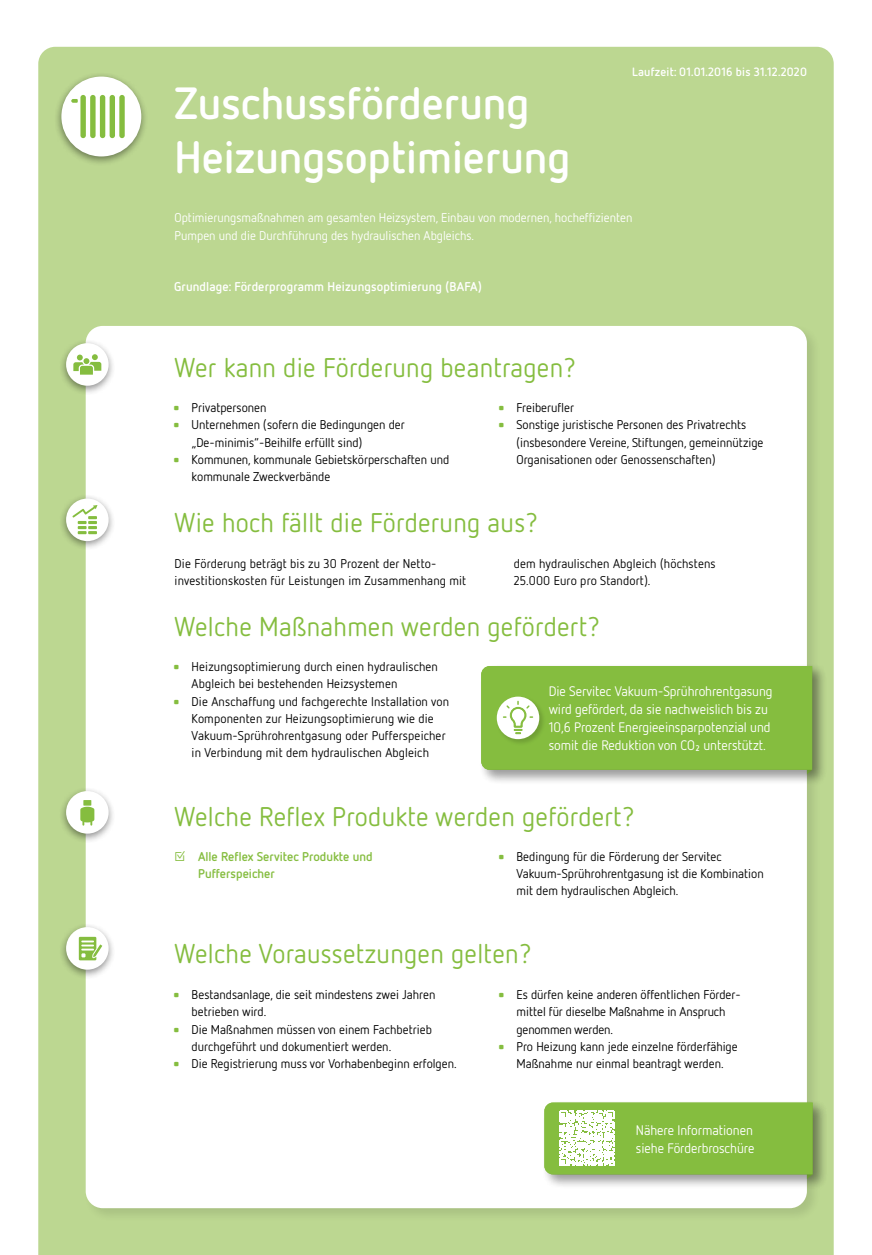
<style>
.page{position:relative;width:872px;height:1255px;background:#fff}
.page>*{position:absolute;margin:0;border:0;box-sizing:border-box;transform-origin:0 0}
.t1{font:700 45px/54px "Netto OT";color:#fff}
.t2{font:27px "Netto OT";letter-spacing:.01em;color:#85bd3f}
.t3{font:13.8px/18px "Netto OT";letter-spacing:-.005em;color:#fff}
.t4{font:12.75px/17.2px "Netto OT";color:#000}
.t5{font:12.75px/17.2px "Netto OT";color:#fff}
.t6{font:700 12.75px "Netto OT";letter-spacing:.01em;color:#fff}
.t7{font:700 12.75px/17.2px "Netto OT";color:#85bd3f}
.t8{font:700 12px "Netto OT";letter-spacing:.015em;color:#fff}
.t9{font:700 3px "Netto Icons OT";color:#85bd3f}
.s1{font-family:"Netto Pro";font-weight:400}
</style>
<div class="page">
<div style="left:38px;top:47px;width:795px;height:1207px;background:#bcd791"></div>
<div style="left:83px;top:324px;width:738px;height:898px;background:#000;opacity:.1"></div>
<div style="left:86px;top:326px;width:721px;height:882px;background:#fff;border-radius:17px"></div>
<div style="left:478px;top:663px;width:349px;height:125px;background:#fff"></div>
<div style="left:59px;top:922px;width:57px;height:57px;background:#000;opacity:.45"></div>
<div style="left:68px;top:928px;width:39px;height:40px;background:#fff;border-radius:50%"></div>
<svg style="left:79px;top:936px;width:23px;height:24px"></svg>
<div style="left:66px;top:927px;width:43px;height:42px;border:3px solid #fff;border-radius:50%"></div>
<div style="left:59px;top:786px;width:57px;height:57px;background:#000;opacity:.45"></div>
<div style="left:68px;top:792px;width:39px;height:40px;background:#fff;border-radius:50%"></div>
<svg style="left:80px;top:806px;width:14px;height:19px"></svg>
<div style="left:83px;top:800px;width:8px;height:5px;background:#85bd3f"></div>
<div style="left:66px;top:791px;width:43px;height:42px;border:3px solid #fff;border-radius:50%"></div>
<div style="left:59px;top:494px;width:57px;height:57px;background:#000;opacity:.45"></div>
<div style="left:68px;top:500px;width:39px;height:39px;background:#fff;border-radius:50%"></div>
<svg style="left:72px;top:505px;width:25px;height:29px"></svg>
<div style="left:66px;top:498px;width:43px;height:43px;border:3px solid #fff;border-radius:50%"></div>
<div style="left:59px;top:338px;width:57px;height:58px;background:#000;opacity:.45"></div>
<div style="left:68px;top:345px;width:39px;height:39px;background:#fff;border-radius:50%"></div>
<svg style="left:73px;top:354px;width:28px;height:20px"></svg>
<div style="left:66px;top:343px;width:43px;height:43px;border:3px solid #fff;border-radius:50%"></div>
<div style="left:54px;top:72px;width:95px;height:94px;background:#000;opacity:.45"></div>
<div style="left:63px;top:78px;width:77px;height:77px;background:#fff;border-radius:50%"></div>
<div style="left:90px;top:95px;width:6px;height:43px;background:#85bd3f;border-radius:3px"></div>
<div style="left:80px;top:95px;width:6px;height:43px;background:#85bd3f;border-radius:3px"></div>
<div style="left:100px;top:95px;width:5px;height:43px;background:#85bd3f;border-radius:3px"></div>
<div style="left:110px;top:95px;width:5px;height:43px;background:#85bd3f;border-radius:3px"></div>
<div style="left:119px;top:95px;width:6px;height:43px;background:#85bd3f;border-radius:3px"></div>
<svg style="left:71px;top:99px;width:7px;height:4px"></svg>
<div style="left:61px;top:77px;width:80px;height:79px;border:3px solid #fff;border-radius:50%"></div>
<div style="left:541px;top:1099px;width:286px;height:93px;background:#000;opacity:.22"></div>
<div style="left:541px;top:1099px;width:286px;height:90px;background:#000;opacity:.22"></div>
<div style="left:478px;top:663px;width:349px;height:122px;background:#000;opacity:.22"></div>
<svg style="left:481px;top:666px;width:331px;height:108px;background:#8abe49"></svg>
<svg style="left:544px;top:1102px;width:268px;height:76px;background:#96c45d"></svg>
<p class="t8" style="left:632px;top:65px;width:176px">Laufzeit: 01.01.2016 bis 31.12.2020</p>
<h1 class="t1" style="left:174px;top:75px;width:397px">Zuschussförderung<br>Heizungsoptimierung</h1>
<p class="t5" style="left:174px;top:209px;width:459px">Optimierungsmaßnahmen am gesamten Heizsystem, Einbau von modernen, hocheffizienten<br>Pumpen und die Durchführung des hydraulischen Abgleichs.</p>
<p class="t6" style="left:174px;top:279px;width:309px">Grundlage: Förderprogramm Heizungsoptimierung (BAFA)</p>
<h2 class="t2" style="left:175px;top:350px;width:403px">Wer kann die Förderung beantragen?</h2>
<p class="t9" style="left:175px;top:406px;width:5px">Z</p>
<p class="t4" style="left:192px;top:399px;width:76px">Privatpersonen</p>
<p class="t9" style="left:175px;top:423px;width:5px">Z</p>
<p class="t4" style="left:192px;top:416px;width:215px">Unternehmen (sofern die Bedingungen der „De-minimis“-Beihilfe erfüllt sind)</p>
<p class="t9" style="left:175px;top:458px;width:5px">Z</p>
<p class="t4" style="left:192px;top:450px;width:259px">Kommunen, kommunale Gebietskörperschaften und kommunale Zweckverbände</p>
<p class="t9" style="left:499px;top:406px;width:5px">Z</p>
<p class="t4" style="left:516px;top:399px;width:59px">Freiberufler</p>
<p class="t9" style="left:499px;top:423px;width:5px">Z</p>
<p class="t4" style="left:516px;top:416px;width:248px">Sonstige juristische Personen des Privatrechts (insbesondere Vereine, Stiftungen, gemeinnützige<br>Organisationen oder Genossenschaften)</p>
<h2 class="t2" style="left:175px;top:505px;width:365px">Wie hoch fällt die Förderung aus?</h2>
<p class="t4" style="left:175px;top:554px;width:293px">Die Förderung beträgt bis zu 30 Prozent der Netto&shy;investitionskosten für Leistungen im Zusammenhang mit</p>
<p class="t4" style="left:514px;top:554px;width:203px">dem hydraulischen Abgleich (höchstens<br>25.000 Euro pro Standort).</p>
<h2 class="t2" style="left:175px;top:609px;width:427px">Welche Maßnahmen werden gefördert?</h2>
<p class="t9" style="left:175px;top:665px;width:5px">Z</p>
<p class="t4" style="left:192px;top:657px;width:248px">Heizungsoptimierung durch einen hydraulischen<br>Abgleich bei bestehenden Heizsystemen</p>
<p class="t9" style="left:175px;top:699px;width:5px">Z</p>
<p class="t4" style="left:192px;top:692px;width:259px">Die Anschaffung und fachgerechte Installation von Komponenten zur Heizungsoptimierung wie die Vakuum-Sprührohrentgasung oder Pufferspeicher in Verbindung mit dem hydraulischen Abgleich</p>
<p class="t3" style="left:548px;top:682px;width:225px">Die Servitec Vakuum-Sprührohrentgasung wird gefördert, da sie nachweislich bis zu 10,6 Prozent Energieeinsparpotenzial und somit die Reduktion von CO² unterstützt.</p>
<h2 class="t2" style="left:175px;top:799px;width:461px">Welche Reflex Produkte werden gefördert?</h2>
<p class="t7" style="left:198px;top:847px;width:176px;text-indent:-23px"><span class="s1">☑</span> Alle Reflex Servitec Produkte und<br>Pufferspeicher</p>
<p class="t9" style="left:499px;top:855px;width:5px">Z</p>
<p class="t4" style="left:516px;top:847px;width:249px">Bedingung für die Förderung der Servitec<br>Vakuum-Sprührohrentgasung ist die Kombination mit dem hydraulischen Abgleich.</p>
<h2 class="t2" style="left:175px;top:936px;width:358px">Welche Voraussetzungen gelten?</h2>
<p class="t9" style="left:175px;top:993px;width:5px">Z</p>
<p class="t4" style="left:192px;top:985px;width:245px">Bestandsanlage, die seit mindestens zwei Jahren betrieben wird.</p>
<p class="t9" style="left:175px;top:1027px;width:5px">Z</p>
<p class="t4" style="left:192px;top:1020px;width:242px">Die Maßnahmen müssen von einem Fachbetrieb durchgeführt und dokumentiert werden.</p>
<p class="t9" style="left:175px;top:1062px;width:5px">Z</p>
<p class="t4" style="left:192px;top:1054px;width:266px">Die Registrierung muss vor Vorhabenbeginn erfolgen.</p>
<p class="t9" style="left:499px;top:993px;width:5px">Z</p>
<p class="t4" style="left:516px;top:985px;width:224px">Es dürfen keine anderen öffentlichen Förder&shy;mittel für dieselbe Maßnahme in Anspruch genommen werden.</p>
<p class="t9" style="left:499px;top:1044px;width:5px">Z</p>
<p class="t4" style="left:516px;top:1037px;width:223px">Pro Heizung kann jede einzelne förderfähige<br>Maßnahme nur einmal beantragt werden.</p>
<p class="t3" style="left:636px;top:1120px;width:120px">Nähere Informationen siehe Förderbroschüre</p>
</div>
